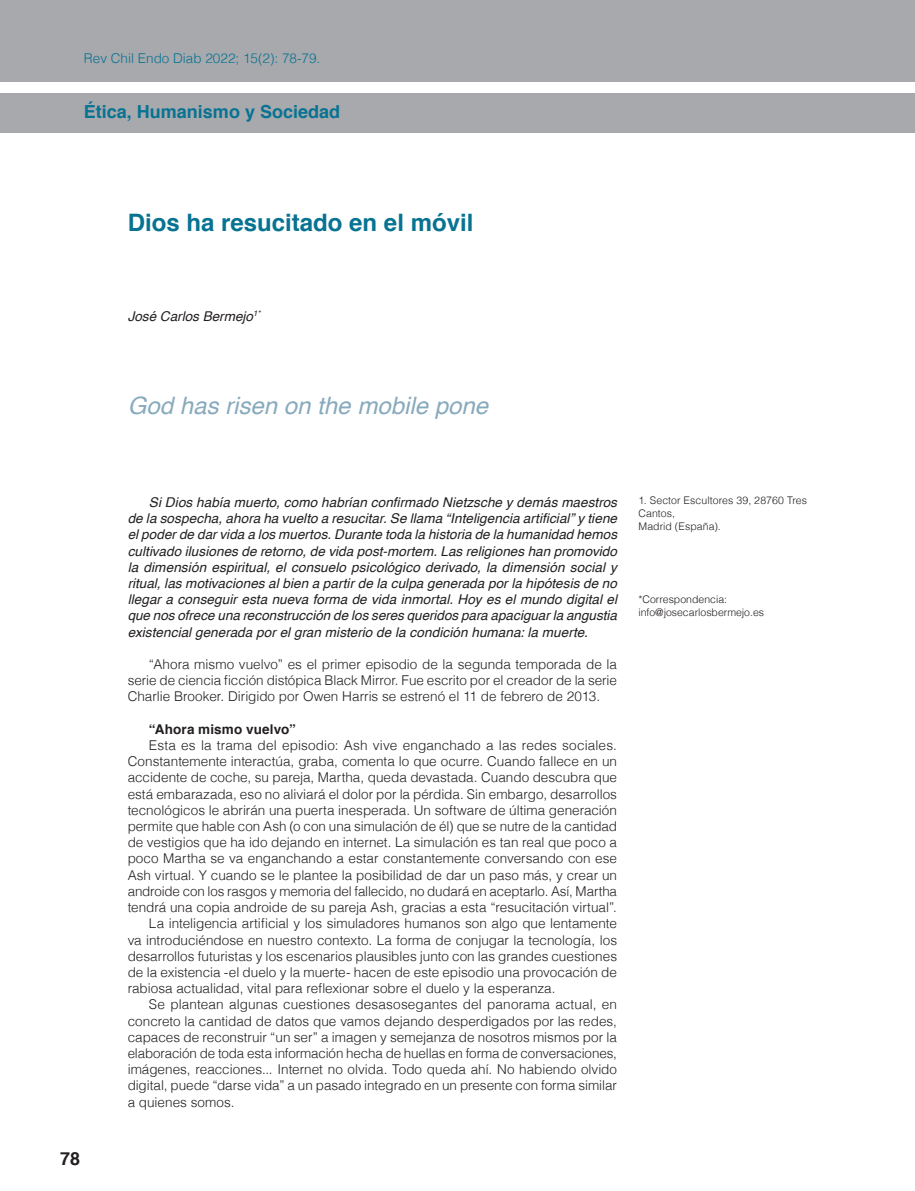
<style>
.page{position:relative;width:915px;height:1191px;background:#fff}
.page>*{position:absolute;margin:0;border:0;box-sizing:border-box;transform-origin:0 0}
.Titule{font:italic 24px "Helvetica";color:#88aabd}
.Título{font:700 24px "Helvetica";color:#077392}
.t1{font:700 18px "Helvetica";color:#077392}
.t2{font:700 18px "Helvetica";color:#231f20}
.Texto{font:300 13.5px/16.2px "Helvetica";color:#231f20;text-align:justify}
.Texto-2{font:italic 13.5px/16.2px "Helvetica";letter-spacing:.005em;color:#231f20;text-align:justify}
.t3{font:300 13.5px "Helvetica";color:#077392}
.Autores{font:italic 13.5px "Helvetica";color:#231f20}
.Texto-3{font:700 13.5px "Helvetica";letter-spacing:.01em;color:#231f20}
.Afilacion_1{font:300 10.5px "Helvetica";letter-spacing:.01em;color:#231f20}
.Correspondencia{font:300 10.5px "Helvetica";color:#231f20}
</style>
<div class="page">
<div style="left:0;top:0;width:914px;height:81px;background:#a8a9ad"></div>
<div style="left:0;top:93px;width:914px;height:40px;background:#a8a9ad"></div>
<p class="t3" style="left:84px;top:46px;width:238px">Rev Chil Endo Diab 2022; 15(2): 78-79.</p>
<h2 class="t1" style="left:84px;top:97px;width:258px">Ética, Humanismo y Sociedad</h2>
<h2 class="t2" style="left:60px;top:1144px;width:22px">78</h2>
<p class="Título" style="left:128px;top:203px;width:347px">Dios ha resucitado en el móvil</p>
<p class="Autores" style="left:128px;top:305px;width:134px">José Carlos Bermejo<sup>1*</sup></p>
<p class="Titule" style="left:128px;top:386px;width:362px">God has risen on the mobile pone</p>
<p class="Texto-2" style="left:128px;top:494px;width:491px;text-indent:21px">Si Dios había muerto, como habrían confirmado Nietzsche y demás maestros de la sospecha, ahora ha vuelto a resucitar. Se llama “Inteligencia artificial” y tiene el poder de dar vida a los muertos. Durante toda la historia de la humanidad hemos cultivado ilusiones de retorno, de vida post-mortem. Las religiones han promovido la dimensión espiritual, el consuelo psicológico derivado, la dimensión social y ritual, las motivaciones al bien a partir de la culpa generada por la hipótesis de no llegar a conseguir esta nueva forma de vida inmortal. Hoy es el mundo digital el que nos ofrece una reconstrucción de los seres queridos para apaciguar la angustia existencial generada por el gran misterio de la condición humana: la muerte.</p>
<p class="Texto" style="left:128px;top:655px;width:490px;text-indent:21px">“Ahora mismo vuelvo” es el primer episodio de la segunda temporada de la serie de ciencia ficción distópica Black Mirror. Fue escrito por el creador de la serie Charlie Brooker. Dirigido por Owen Harris se estrenó el 11 de febrero de 2013.</p>
<p class="Texto-3" style="left:149px;top:718px;width:148px">“Ahora mismo vuelvo”</p>
<p class="Texto" style="left:128px;top:736px;width:490px;text-indent:21px">Esta es la trama del episodio: Ash vive enganchado a las redes sociales.<br>Constantemente interactúa, graba, comenta lo que ocurre. Cuando fallece en un accidente de coche, su pareja, Martha, queda devastada. Cuando descubra que está embarazada, eso no aliviará el dolor por la pérdida. Sin embargo, desarrollos tecnológicos le abrirán una puerta inesperada. Un software de última generación permite que hable con Ash (o con una simulación de él) que se nutre de la cantidad de vestigios que ha ido dejando en internet. La simulación es tan real que poco a poco Martha se va enganchando a estar constantemente conversando con ese Ash virtual. Y cuando se le plantee la posibilidad de dar un paso más, y crear un androide con los rasgos y memoria del fallecido, no dudará en aceptarlo. Así, Martha tendrá una copia androide de su pareja Ash, gracias a esta “resucitación virtual”.</p>
<p class="Texto" style="left:128px;top:914px;width:490px;text-indent:21px">La inteligencia artificial y los simuladores humanos son algo que lentamente va introduciéndose en nuestro contexto. La forma de conjugar la tecnología, los desarrollos futuristas y los escenarios plausibles junto con las grandes cuestiones de la existencia -el duelo y la muerte- hacen de este episodio una provocación de rabiosa actualidad, vital para reflexionar sobre el duelo y la esperanza.</p>
<p class="Texto" style="left:128px;top:995px;width:490px;text-indent:21px">Se plantean algunas cuestiones desasosegantes del panorama actual, en concreto la cantidad de datos que vamos dejando desperdigados por las redes, capaces de reconstruir “un ser” a imagen y semejanza de nosotros mismos por la elaboración de toda esta información hecha de huellas en forma de conversaciones, imágenes, reacciones... Internet no olvida. Todo queda ahí. No habiendo olvido digital, puede “darse vida” a un pasado integrado en un presente con forma similar a quienes somos.</p>
<p class="Afilacion_1" style="left:638px;top:492px;width:170px">1. Sector Escultores 39, 28760 Tres</p>
<p class="Afilacion_1" style="left:638px;top:504px;width:38px">Cantos,</p>
<p class="Afilacion_1" style="left:638px;top:517px;width:84px">Madrid (España).</p>
<p class="Correspondencia" style="left:638px;top:590px;width:90px">*Correspondencia:</p>
<p class="Correspondencia" style="left:638px;top:603px;width:127px">info@josecarlosbermejo.es</p>
</div>
